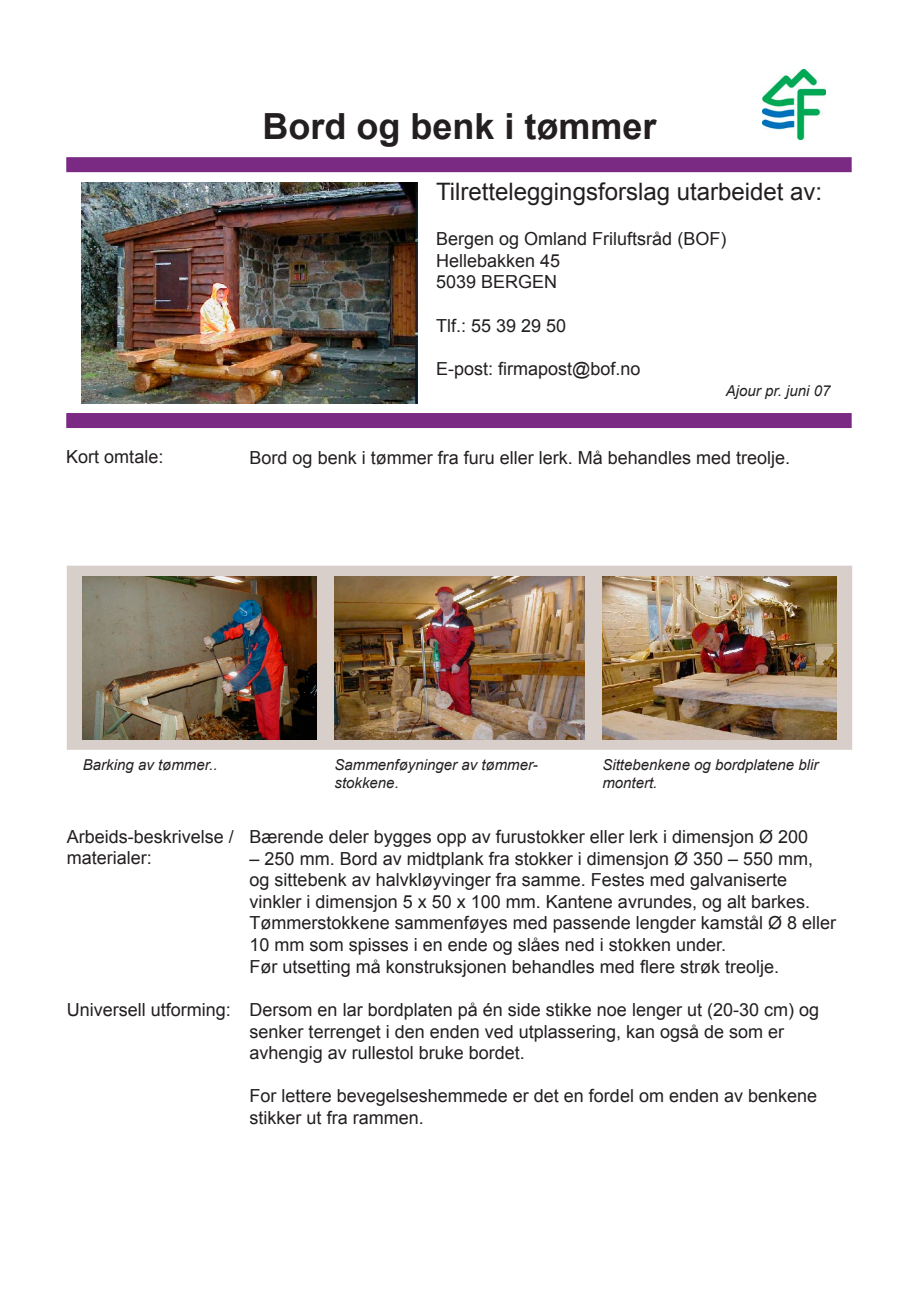
<style>
.page{position:relative;width:919px;height:1289px;background:#fff}
.page>*{position:absolute;margin:0;border:0;box-sizing:border-box;transform-origin:0 0}
.t1{font:700 36px "Arial";color:#231f20}
.t2{font:24px "Arial";color:#231f20}
.t3{font:18px/21.6px "Arial";color:#231f20}
.t4{font:italic 15px/18px "Arial";color:#231f20}
</style>
<div class="page">
<div style="left:66px;top:157px;width:785px;height:15px;background:#7b2a83"></div>
<div style="left:66px;top:413px;width:785px;height:15px;background:#7b2a83"></div>
<div style="left:68px;top:566px;width:783px;height:183px;background:#d8cfca"></div>
<div style="left:67px;top:565px;width:785px;height:184px;border:2px solid #d8cfca"></div>
<img style="left:82px;top:182px;width:335px;height:221px">
<img style="left:83px;top:576px;width:233px;height:163px">
<img style="left:334px;top:576px;width:250px;height:163px">
<img style="left:602px;top:576px;width:234px;height:163px">
<img style="left:762px;top:69px;width:63px;height:71px">
<h1 class="t1" style="left:262px;top:103px;width:396px">Bord og benk i tømmer</h1>
<h2 class="t2" style="left:436px;top:176px;width:387px">Tilretteleggingsforslag utarbeidet av:</h2>
<p class="t3" style="left:436px;top:228px;width:292px">Bergen og Omland Friluftsråd (BOF)<br>Hellebakken 45<br>5039 BERGEN</p>
<p class="t3" style="left:436px;top:315px;width:132px">Tlf.: 55 39 29 50</p>
<p class="t3" style="left:436px;top:358px;width:206px">E-post: firmapost@bof.no</p>
<p class="t3" style="left:66px;top:445px;width:99px">Kort omtale:</p>
<p class="t4" style="left:725px;top:382px;width:106px">Ajour pr. juni 07</p>
<p class="t3" style="left:249px;top:447px;width:542px">Bord og benk i tømmer fra furu eller lerk. Må behandles med treolje.</p>
<p class="t4" style="left:83px;top:756px;width:136px">Barking av tømmer..</p>
<p class="t4" style="left:334px;top:756px;width:205px">Sammenføyninger av tømmer&shy;stokkene.</p>
<p class="t4" style="left:602px;top:756px;width:217px">Sittebenkene og bordplatene blir montert.</p>
<p class="t3" style="left:67px;top:825px;width:169px">Arbeids-beskrivelse / materialer:</p>
<p class="t3" style="left:67px;top:998px;width:166px">Universell utforming:</p>
<p class="t3" style="left:249px;top:826px;width:560px">Bærende deler bygges opp av furustokker eller lerk i dimensjon Ø 200</p>
<p class="t3" style="left:249px;top:847px;width:588px">– 250 mm. Bord av midtplank fra stokker i dimensjon Ø 350 – 550 mm, og sittebenk av halvkløyvinger fra samme. Festes med galvaniserte vinkler i dimensjon 5 x 50 x 100 mm. Kantene avrundes, og alt barkes.<br>Tømmerstokkene sammenføyes med passende lengder kamstål Ø 8 eller 10 mm som spisses i en ende og slåes ned i stokken under.<br>Før utsetting må konstruksjonen behandles med flere strøk treolje.</p>
<p class="t3" style="left:249px;top:998px;width:571px">Dersom en lar bordplaten på én side stikke noe lenger ut (20-30 cm) og senker terrenget i den enden ved utplassering, kan også de som er avhengig av rullestol bruke bordet.</p>
<p class="t3" style="left:249px;top:1085px;width:569px">For lettere bevegelseshemmede er det en fordel om enden av benkene stikker ut fra rammen.</p>
</div>
